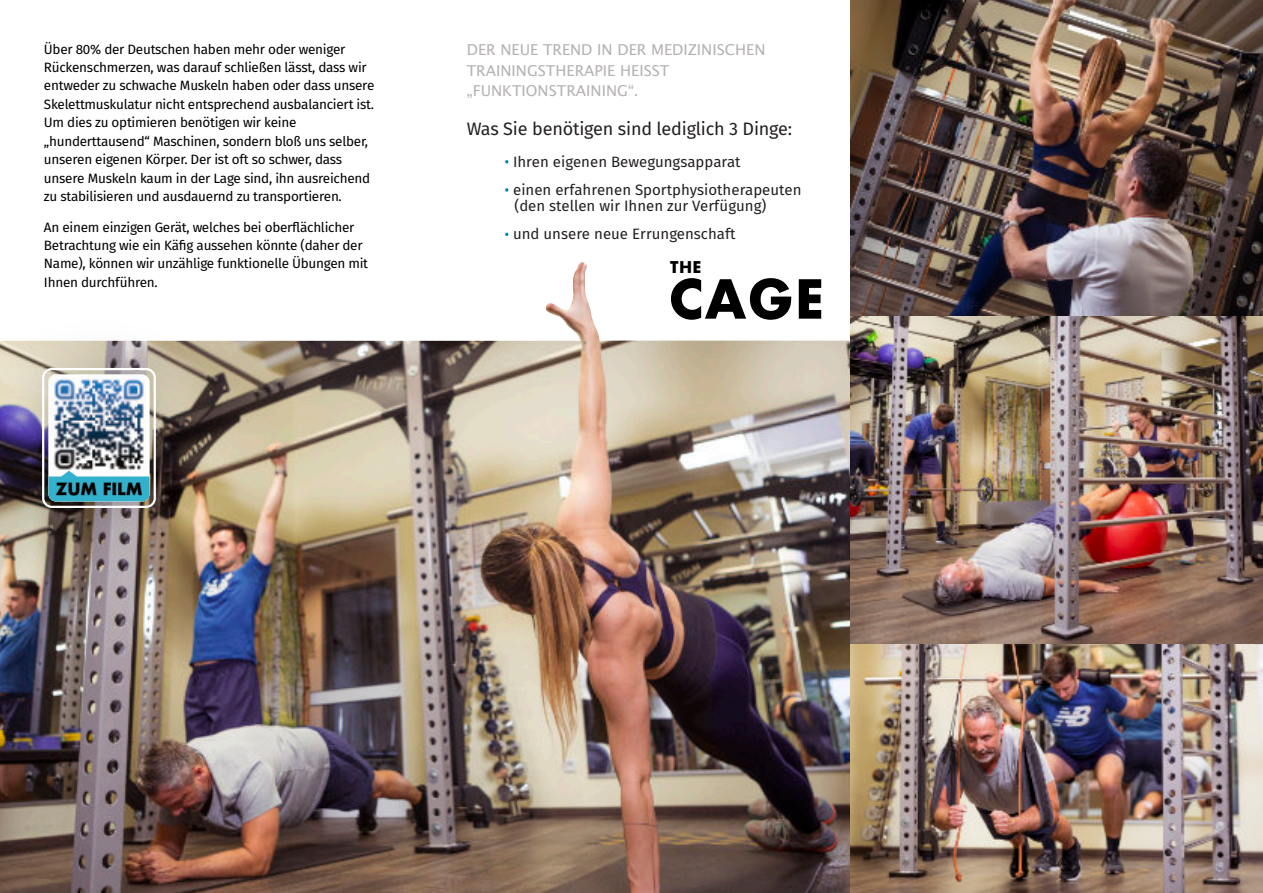
<style>
.page{position:relative;width:1263px;height:893px;background:#fff}
.page>*{position:absolute;margin:0;border:0;box-sizing:border-box;transform-origin:0 0}
.t1{font:700 52.35px "Futura";color:#000}
.t2{font:18px "Fira Sans";letter-spacing:-.01em;color:#231f20}
.t3{font:700 16.2px "Futura";color:#000}
.t4{font:700 15.75px "Futura";color:#000}
.t5{font:15px/28.2px "Fira Sans";color:#231f20}
.t6{font:15px/20.5px "Lucida Grande";color:#b5b2b1}
.t7{font:13.5px/18.5px "Fira Sans";letter-spacing:-.02em;color:#000}
</style>
<div class="page">
<img style="left:0;top:341px;width:850px;height:552px">
<svg style="left:202px;top:235px;width:648px;height:106px"></svg>
<img style="left:850px;top:0;width:413px;height:893px">
<img style="left:0;top:340px;width:202px;height:214px">
<div style="left:48px;top:374px;width:102px;height:128px;background:#fff;border-radius:8px"></div>
<svg style="left:48px;top:471px;width:102px;height:31px;background:#53b7cc"></svg>
<div style="left:42px;top:368px;width:114px;height:140px;border:2px solid #fff;border-radius:9px"></div>
<svg style="left:505px;top:188px;width:3px;height:4px"></svg>
<img style="left:50px;top:376px;width:98px;height:98px">
<img style="left:56px;top:483px;width:86px;height:12px">
<p class="t7" style="left:44px;top:41px;width:332px">Über 80% der Deutschen haben mehr oder weniger Rückenschmerzen, was darauf schließen lässt, dass wir entweder zu schwache Muskeln haben oder dass unsere Skelettmuskulatur nicht entsprechend ausbalanciert ist.<br>Um dies zu optimieren benötigen wir keine „hunderttausend“ Maschinen, sondern bloß uns selber, unseren eigenen Körper. Der ist oft so schwer, dass unsere Muskeln kaum in der Lage sind, ihn ausreichend zu stabilisieren und ausdauernd zu transportieren.</p>
<p class="t7" style="left:44px;top:218px;width:326px">An einem einzigen Gerät, welches bei oberflächlicher Betrachtung wie ein Käfig aussehen könnte (daher der Name), können wir unzählige funktionelle Übungen mit Ihnen durchführen.</p>
<p class="t3" style="left:56px;top:481px;width:88px">ZUM FILM</p>
<p class="t6" style="left:467px;top:40px;width:300px">DER NEUE TREND IN DER MEDIZINISCHEN<br>TRAININGSTHERAPIE HEISST „FUNKTIONSTRAINING“.</p>
<h2 class="t2" style="left:467px;top:121px;width:327px">Was Sie benötigen sind lediglich 3 Dinge:</h2>
<p class="t5" style="left:513px;top:149px;width:290px">Ihren eigenen Bewegungsapparat<br>einen erfahrenen Sportphysiotherapeuten</p>
<p class="t5" style="left:513px;top:193px;width:255px">(den stellen wir Ihnen zur Verfügung) und unsere neue Errungenschaft</p>
<p class="t4" style="left:670px;top:260px;width:33px">THE</p>
<h1 class="t1" style="left:669px;top:275px;width:157px">CAGE</h1>
</div>
